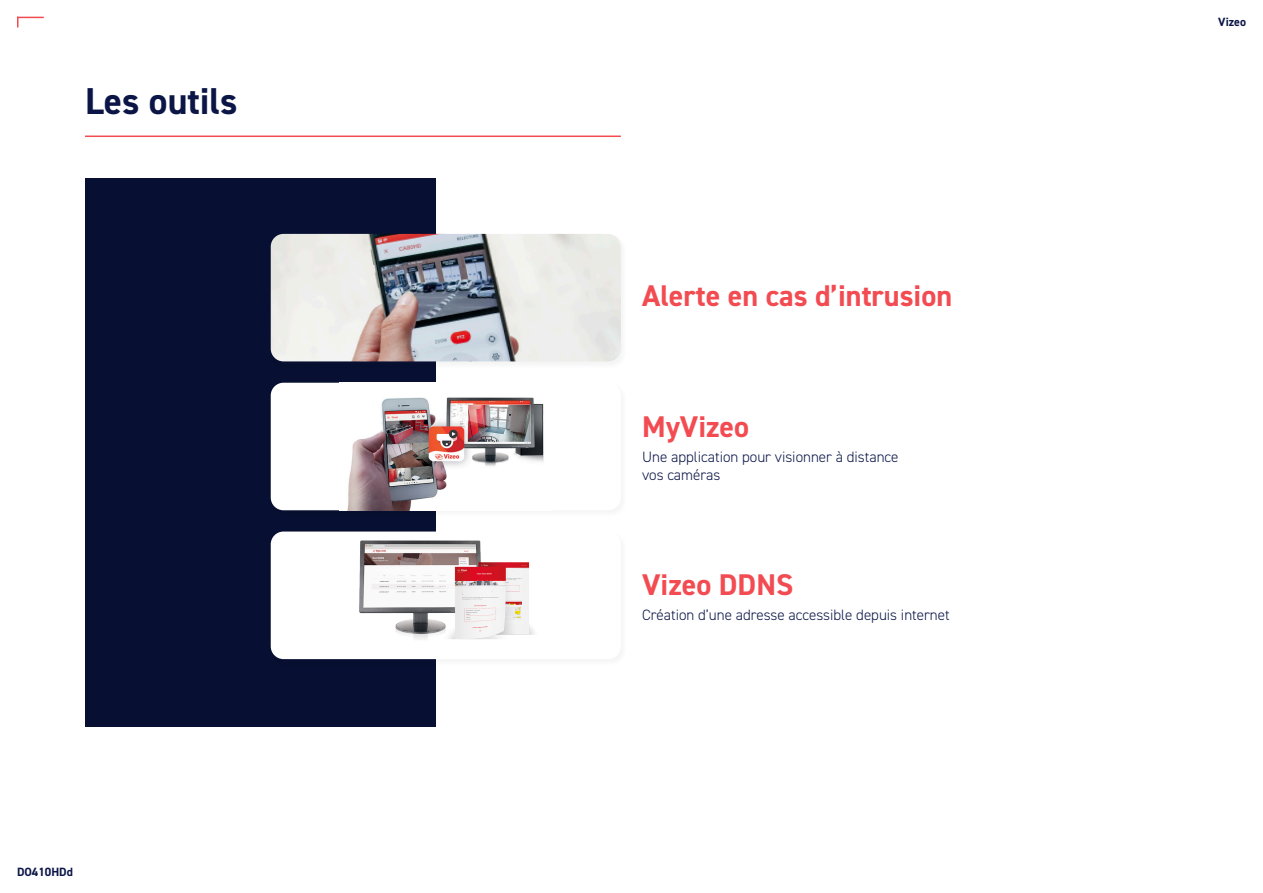
<style>
.page{position:relative;width:1263px;height:893px;background:#fff}
.page>*{position:absolute;margin:0;border:0;box-sizing:border-box;transform-origin:0 0}
.Style_de_paragraphe{font:700 37.5px "DIN2014";color:#0b1647}
.Style_de_paragraphe-2{font:700 30px "DIN2014";color:#f24c52}
.Style_de_paragraphe-3{font:300 15px/18px "DIN2014";color:#0b1647}
.t1{font:700 12px "DIN2014";color:#0b1647}
</style>
<div class="page">
<svg style="left:17px;top:17px;width:27px;height:10px"></svg>
<div style="left:85px;top:179px;width:350px;height:548px;background:#070f32"></div>
<hr style="left:85px;top:136px;width:536px;height:1px;background:#f24c52">
<div style="left:268px;top:233px;width:359px;height:136px;background:#231f20;opacity:.05"></div>
<img style="left:271px;top:234px;width:350px;height:127px">
<div style="left:268px;top:382px;width:359px;height:136px;background:#231f20;opacity:.05"></div>
<div style="left:271px;top:383px;width:350px;height:127px;background:#fff;border-radius:13px"></div>
<img style="left:347px;top:397px;width:197px;height:113px">
<div style="left:268px;top:530px;width:359px;height:137px;background:#231f20;opacity:.05"></div>
<div style="left:271px;top:531px;width:350px;height:128px;background:#fff;border-radius:13px"></div>
<img style="left:352px;top:531px;width:182px;height:109px">
<p class="Style_de_paragraphe" style="left:85px;top:76px;width:154px">Les outils</p>
<p class="t1" style="left:17px;top:864px;width:57px">DO410HDd</p>
<p class="Style_de_paragraphe-2" style="left:642px;top:276px;width:311px">Alerte en cas d’intrusion</p>
<p class="Style_de_paragraphe-2" style="left:642px;top:406px;width:109px">MyVizeo</p>
<p class="Style_de_paragraphe-3" style="left:642px;top:448px;width:258px">Une application pour visionner à distance vos caméras</p>
<p class="Style_de_paragraphe-2" style="left:642px;top:564px;width:153px">Vizeo DDNS</p>
<p class="Style_de_paragraphe-3" style="left:642px;top:605px;width:309px">Création d’une adresse accessible depuis internet</p>
<p class="t1" style="left:1218px;top:14px;width:29px">Vizeo</p>
</div>
